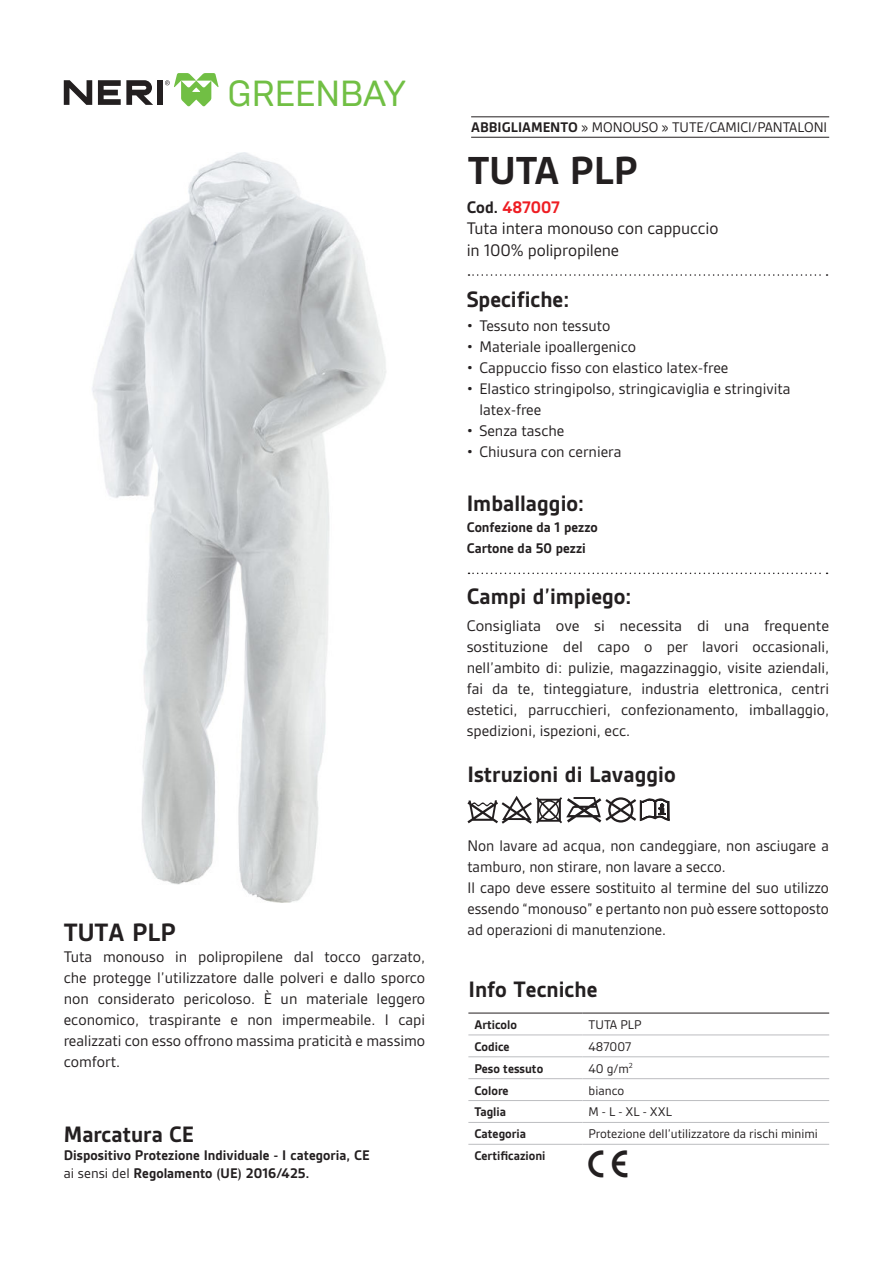
<style>
.page{position:relative;width:893px;height:1263px;background:#fff}
.page>*{position:absolute;margin:0;border:0;box-sizing:border-box;transform-origin:0 0}
.t1{font:700 42px "Gesta";color:#231f20}
.t2{font:36.3px "Brutal Type";letter-spacing:-.02em;color:#71bf44}
.t3{font:700 27px "Gesta";color:#231f20}
.t4{font:27px "Neri Simbols Normal";color:#231f20}
.t5{font:700 24px "Gesta";color:#231f20}
.t6{font:18px/21.6px "Gesta";letter-spacing:-.005em;color:#231f20}
.t7{font:16.5px/21px "Gesta";color:#231f20}
.t8{font:700 15px/21px "Gesta";color:#231f20}
.t9{font:15px "Gesta";color:#231f20}
.t10{font:13.5px "Gesta";color:#231f20}
.t11{font:700 13.5px "Gesta";color:#231f20}
.s1{font-weight:400}
.s2{font-weight:700}
.s3{font-weight:700;color:#ee1d23}
</style>
<div class="page">
<svg style="left:64px;top:80px;width:28px;height:25px"></svg>
<svg style="left:98px;top:80px;width:55px;height:25px"></svg>
<div style="left:157px;top:80px;width:5px;height:25px;background:#231f20"></div>
<svg style="left:165px;top:73px;width:53px;height:33px"></svg>
<hr style="left:471px;top:137px;width:358px;height:1px;background:#231f20">
<hr style="left:471px;top:116px;width:358px;height:1px;background:#231f20">
<svg style="left:468px;top:274px;width:359px;height:2px"></svg>
<svg style="left:468px;top:573px;width:359px;height:1px"></svg>
<img style="left:92px;top:152px;width:294px;height:751px">
<hr style="left:468px;top:1013px;width:115px;height:1px;background:#231f20">
<hr style="left:583px;top:1013px;width:246px;height:1px;background:#231f20">
<hr style="left:468px;top:1035px;width:115px;height:1px;background:#bcbdc0">
<hr style="left:583px;top:1035px;width:246px;height:1px;background:#bcbdc0">
<hr style="left:468px;top:1056px;width:115px;height:1px;background:#bcbdc0">
<hr style="left:583px;top:1056px;width:246px;height:1px;background:#bcbdc0">
<hr style="left:468px;top:1078px;width:115px;height:1px;background:#bcbdc0">
<hr style="left:583px;top:1078px;width:246px;height:1px;background:#bcbdc0">
<hr style="left:468px;top:1100px;width:115px;height:1px;background:#bcbdc0">
<hr style="left:583px;top:1100px;width:246px;height:1px;background:#bcbdc0">
<hr style="left:468px;top:1122px;width:115px;height:1px;background:#bcbdc0">
<hr style="left:468px;top:1144px;width:115px;height:1px;background:#bcbdc0">
<hr style="left:583px;top:1122px;width:246px;height:1px;background:#bcbdc0">
<hr style="left:583px;top:1144px;width:246px;height:1px;background:#bcbdc0">
<svg style="left:467px;top:796px;width:202px;height:28px"></svg>
<h2 class="t2" style="left:227px;top:72px;width:180px">GREENBAY</h2>
<h3 class="t3" style="left:64px;top:918px;width:114px">TUTA PLP</h3>
<p class="t7" style="left:64px;top:947px;width:363px;text-align:justify">Tuta monouso in polipropilene dal tocco garzato, che protegge l’utilizzatore dalle polveri e dallo sporco non considerato pericoloso. È un materiale leggero economico, traspirante e non impermeabile. I capi realizzati con esso offrono massima praticità e massimo comfort.</p>
<h3 class="t5" style="left:64px;top:1121px;width:132px">Marcatura CE</h3>
<p class="t8" style="left:64px;top:1146px;width:308px;line-height:18px">Dispositivo Protezione Individuale - I categoria, CE <span class="s1">ai sensi del</span> Regolamento (UE) 2016/425.</p>
<p class="t9" style="left:471px;top:120px;width:358px"><span class="s2">ABBIGLIAMENTO</span> » MONOUSO » TUTE/CAMICI/PANTALONI</p>
<h1 class="t1" style="left:468px;top:148px;width:172px">TUTA PLP</h1>
<p class="t6" style="left:467px;top:196px;width:253px"><span class="s2">Cod.</span> <span class="s3">487007<br></span>Tuta intera monouso con cappuccio in 100% polipropilene</p>
<h3 class="t5" style="left:467px;top:286px;width:104px">Specifiche:</h3>
<p class="t7" style="left:467px;top:315px;width:145px">• Tessuto non tessuto</p>
<p class="t7" style="left:467px;top:336px;width:171px">• Materiale ipoallergenico</p>
<p class="t7" style="left:467px;top:357px;width:263px">• Cappuccio fisso con elastico latex-free</p>
<p class="t7" style="left:479px;top:378px;width:313px;text-indent:-13px">• Elastico stringipolso, stringicaviglia e stringivita latex-free</p>
<p class="t7" style="left:467px;top:420px;width:99px">• Senza tasche</p>
<p class="t7" style="left:467px;top:442px;width:156px">• Chiusura con cerniera</p>
<h3 class="t5" style="left:467px;top:490px;width:119px">Imballaggio:</h3>
<p class="t8" style="left:467px;top:517px;width:133px">Confezione da 1 pezzo<br>Cartone da 50 pezzi</p>
<h3 class="t5" style="left:467px;top:583px;width:166px">Campi d’impiego:</h3>
<p class="t7" style="left:467px;top:616px;width:364px;text-align:justify">Consigliata ove si necessita di una frequente sostituzione del capo o per lavori occasionali, nell’ambito di: pulizie, magazzinaggio, visite aziendali, fai da te, tinteggiature, industria elettronica, centri estetici, parrucchieri, confezionamento, imballaggio, spedizioni, ispezioni, ecc.</p>
<h3 class="t5" style="left:467px;top:761px;width:210px">Istruzioni di Lavaggio</h3>
<p class="t7" style="left:467px;top:835px;width:363px">Non lavare ad acqua, non candeggiare, non asciugare a tamburo, non stirare, non lavare a secco.<br>Il capo deve essere sostituito al termine del suo utilizzo essendo “monouso” e pertanto non può essere sottoposto ad operazioni di manutenzione.</p>
<h3 class="t5" style="left:468px;top:976px;width:130px">Info Tecniche</h3>
<p class="t11" style="left:474px;top:1017px;width:44px">Articolo</p>
<p class="t10" style="left:589px;top:1017px;width:54px">TUTA PLP</p>
<p class="t11" style="left:474px;top:1039px;width:37px">Codice</p>
<p class="t10" style="left:589px;top:1039px;width:44px">487007</p>
<p class="t11" style="left:474px;top:1061px;width:70px">Peso tessuto</p>
<p class="t10" style="left:589px;top:1061px;width:46px">40 g/m<sup>2</sup></p>
<p class="t11" style="left:474px;top:1083px;width:36px">Colore</p>
<p class="t10" style="left:589px;top:1083px;width:37px">bianco</p>
<p class="t11" style="left:474px;top:1105px;width:33px">Taglia</p>
<p class="t10" style="left:589px;top:1105px;width:85px">M - L - XL - XXL</p>
<p class="t11" style="left:474px;top:1126px;width:53px">Categoria</p>
<p class="t10" style="left:589px;top:1127px;width:231px">Protezione dell’utilizzatore da rischi minimi</p>
<p class="t11" style="left:474px;top:1148px;width:73px">Certificazioni</p>
<h3 class="t4" style="left:589px;top:1150px;width:41px">A</h3>
</div>
